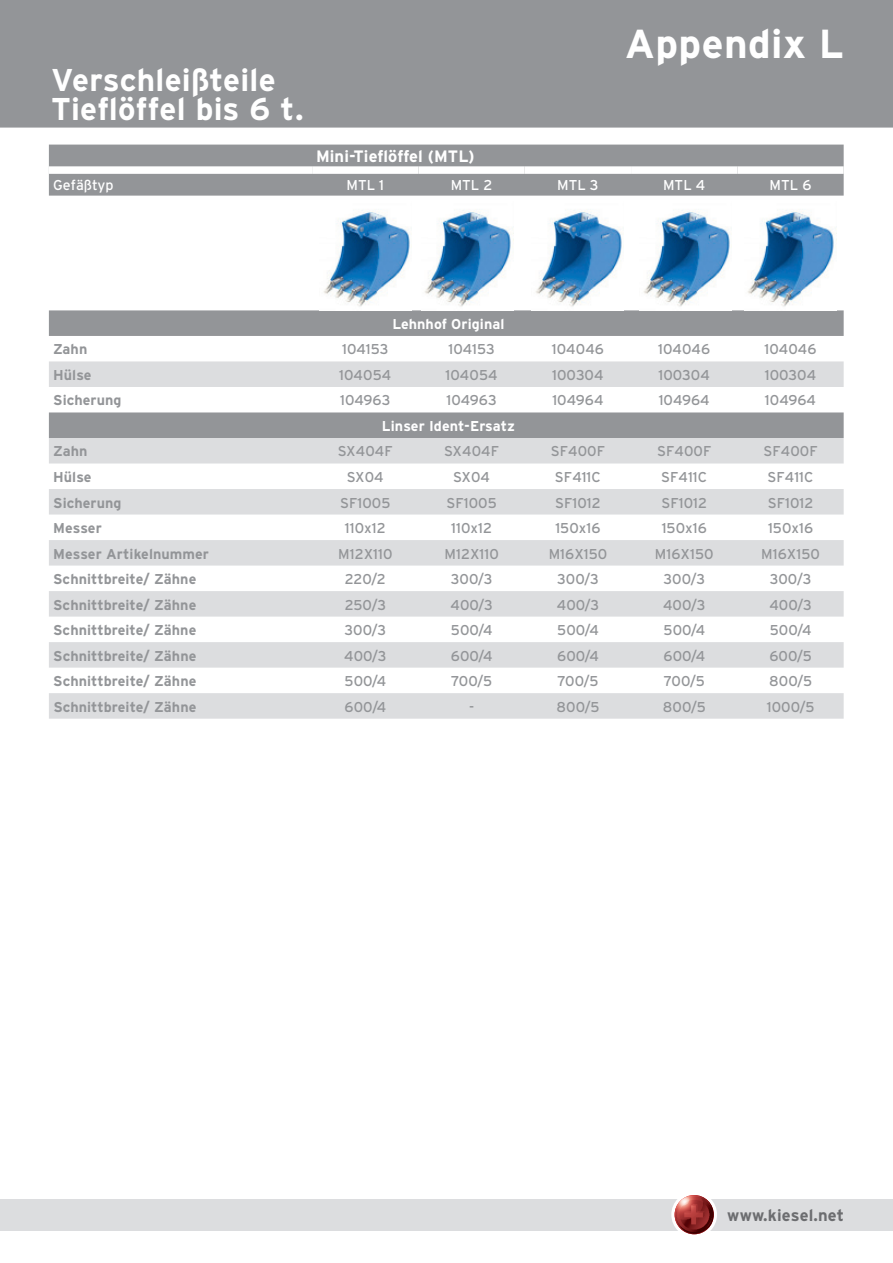
<style>
.page{position:relative;width:893px;height:1263px;background:#fff}
.page>*{position:absolute;margin:0;border:0;box-sizing:border-box;transform-origin:0 0}
.t1{font:700 40.5px "Interstate";letter-spacing:.01em;color:#fff}
.t2{font:700 31.5px/28.5px "Interstate";letter-spacing:.005em;color:#fff}
.t3{font:700 16.5px "Interstate";letter-spacing:.005em;color:#fff}
.t4{font:700 16.5px "Interstate";letter-spacing:.01em;color:#6c6d70}
.t5{font:14.25px "Interstate";letter-spacing:.005em;color:#939598}
.t6{font:700 14.25px "Interstate";letter-spacing:.005em;color:#939598}
.t7{font:700 14.25px "Interstate";letter-spacing:.005em;color:#fff}
.t8{font:14.25px "Interstate";letter-spacing:.005em;color:#fff}
</style>
<div class="page">
<div style="left:0;top:1199px;width:893px;height:32px;background:#dcdddf"></div>
<svg style="left:671px;top:1192px;width:46px;height:45px"></svg>
<img style="left:675px;top:1195px;width:39px;height:39px;border-radius:20px">
<div style="left:0;top:0;width:893px;height:128px;background:#939598"></div>
<svg style="left:49px;top:145px;width:795px;height:191px;fill:#939598"></svg>
<svg style="left:49px;top:361px;width:795px;height:358px;fill:#dcdddf"></svg>
<div style="left:49px;top:166px;width:263px;height:8px;background:#fff"></div>
<div style="left:312px;top:166px;width:106px;height:8px;background:#fff"></div>
<div style="left:418px;top:166px;width:107px;height:8px;background:#fff"></div>
<div style="left:525px;top:166px;width:106px;height:8px;background:#fff"></div>
<div style="left:631px;top:166px;width:106px;height:8px;background:#fff"></div>
<div style="left:737px;top:166px;width:107px;height:8px;background:#fff"></div>
<img style="left:320px;top:202px;width:92px;height:109px">
<img style="left:421px;top:202px;width:92px;height:109px">
<img style="left:532px;top:202px;width:92px;height:109px">
<img style="left:640px;top:202px;width:92px;height:109px">
<img style="left:744px;top:202px;width:92px;height:109px">
<h2 class="t2" style="left:51px;top:66px;width:254px">Verschleißteile<br>Tieflöffel bis 6 t.</h2>
<p class="t3" style="left:316px;top:147px;width:160px">Mini-Tieflöffel (MTL)</p>
<h1 class="t1" style="left:625px;top:21px;width:221px">Appendix L</h1>
<p class="t8" style="left:53px;top:177px;width:62px">Gefäßtyp</p>
<p class="t8" style="left:346px;top:177px;width:39px">MTL 1</p>
<p class="t8" style="left:451px;top:177px;width:43px">MTL 2</p>
<p class="t8" style="left:557px;top:177px;width:43px">MTL 3</p>
<p class="t8" style="left:663px;top:177px;width:44px">MTL 4</p>
<p class="t8" style="left:770px;top:177px;width:43px">MTL 6</p>
<p class="t7" style="left:392px;top:316px;width:114px">Lehnhof Original</p>
<p class="t6" style="left:53px;top:341px;width:36px">Zahn</p>
<p class="t5" style="left:342px;top:341px;width:48px">104153</p>
<p class="t5" style="left:448px;top:341px;width:48px">104153</p>
<p class="t5" style="left:552px;top:341px;width:54px">104046</p>
<p class="t5" style="left:658px;top:341px;width:54px">104046</p>
<p class="t5" style="left:764px;top:341px;width:54px">104046</p>
<p class="t6" style="left:53px;top:367px;width:40px">Hülse</p>
<p class="t5" style="left:339px;top:367px;width:54px">104054</p>
<p class="t5" style="left:445px;top:367px;width:54px">104054</p>
<p class="t5" style="left:552px;top:367px;width:53px">100304</p>
<p class="t5" style="left:658px;top:367px;width:53px">100304</p>
<p class="t5" style="left:765px;top:367px;width:53px">100304</p>
<p class="t6" style="left:53px;top:392px;width:70px">Sicherung</p>
<p class="t5" style="left:340px;top:392px;width:52px">104963</p>
<p class="t5" style="left:446px;top:392px;width:52px">104963</p>
<p class="t5" style="left:552px;top:392px;width:53px">104964</p>
<p class="t5" style="left:659px;top:392px;width:53px">104964</p>
<p class="t5" style="left:765px;top:392px;width:53px">104964</p>
<p class="t7" style="left:382px;top:418px;width:134px">Linser Ident-Ersatz</p>
<p class="t6" style="left:53px;top:443px;width:36px">Zahn</p>
<p class="t5" style="left:338px;top:443px;width:56px">SX404F</p>
<p class="t5" style="left:444px;top:443px;width:56px">SX404F</p>
<p class="t5" style="left:551px;top:443px;width:56px">SF400F</p>
<p class="t5" style="left:657px;top:443px;width:56px">SF400F</p>
<p class="t5" style="left:763px;top:443px;width:56px">SF400F</p>
<p class="t6" style="left:53px;top:469px;width:40px">Hülse</p>
<p class="t5" style="left:347px;top:469px;width:38px">SX04</p>
<p class="t5" style="left:453px;top:469px;width:38px">SX04</p>
<p class="t5" style="left:555px;top:469px;width:47px">SF411C</p>
<p class="t5" style="left:661px;top:469px;width:47px">SF411C</p>
<p class="t5" style="left:768px;top:469px;width:47px">SF411C</p>
<p class="t6" style="left:53px;top:494px;width:70px">Sicherung</p>
<p class="t5" style="left:340px;top:494px;width:52px">SF1005</p>
<p class="t5" style="left:446px;top:494px;width:52px">SF1005</p>
<p class="t5" style="left:555px;top:494px;width:47px">SF1012</p>
<p class="t5" style="left:661px;top:494px;width:47px">SF1012</p>
<p class="t5" style="left:768px;top:494px;width:47px">SF1012</p>
<p class="t6" style="left:53px;top:520px;width:50px">Messer</p>
<p class="t5" style="left:345px;top:520px;width:42px">110x12</p>
<p class="t5" style="left:451px;top:520px;width:42px">110x12</p>
<p class="t5" style="left:555px;top:520px;width:47px">150x16</p>
<p class="t5" style="left:662px;top:520px;width:47px">150x16</p>
<p class="t5" style="left:768px;top:520px;width:47px">150x16</p>
<p class="t6" style="left:53px;top:545px;width:157px">Messer Artikelnummer</p>
<p class="t5" style="left:338px;top:545px;width:56px">M12X110</p>
<p class="t5" style="left:444px;top:545px;width:56px">M12X110</p>
<p class="t5" style="left:549px;top:545px;width:60px">M16X150</p>
<p class="t5" style="left:655px;top:545px;width:60px">M16X150</p>
<p class="t5" style="left:761px;top:545px;width:60px">M16X150</p>
<p class="t6" style="left:53px;top:571px;width:145px">Schnittbreite/ Zähne</p>
<p class="t5" style="left:345px;top:571px;width:43px">220/2</p>
<p class="t5" style="left:451px;top:571px;width:43px">300/3</p>
<p class="t5" style="left:557px;top:571px;width:43px">300/3</p>
<p class="t5" style="left:663px;top:571px;width:43px">300/3</p>
<p class="t5" style="left:770px;top:571px;width:43px">300/3</p>
<p class="t6" style="left:53px;top:597px;width:145px">Schnittbreite/ Zähne</p>
<p class="t5" style="left:345px;top:596px;width:43px">250/3</p>
<p class="t5" style="left:450px;top:596px;width:44px">400/3</p>
<p class="t5" style="left:557px;top:596px;width:44px">400/3</p>
<p class="t5" style="left:663px;top:596px;width:44px">400/3</p>
<p class="t5" style="left:769px;top:596px;width:44px">400/3</p>
<p class="t6" style="left:53px;top:622px;width:145px">Schnittbreite/ Zähne</p>
<p class="t5" style="left:345px;top:622px;width:43px">300/3</p>
<p class="t5" style="left:451px;top:622px;width:43px">500/4</p>
<p class="t5" style="left:557px;top:622px;width:43px">500/4</p>
<p class="t5" style="left:663px;top:622px;width:43px">500/4</p>
<p class="t5" style="left:770px;top:622px;width:43px">500/4</p>
<p class="t6" style="left:53px;top:648px;width:145px">Schnittbreite/ Zähne</p>
<p class="t5" style="left:344px;top:648px;width:44px">400/3</p>
<p class="t5" style="left:451px;top:648px;width:43px">600/4</p>
<p class="t5" style="left:557px;top:648px;width:43px">600/4</p>
<p class="t5" style="left:663px;top:648px;width:43px">600/4</p>
<p class="t5" style="left:769px;top:648px;width:44px">600/5</p>
<p class="t6" style="left:53px;top:673px;width:145px">Schnittbreite/ Zähne</p>
<p class="t5" style="left:345px;top:673px;width:43px">500/4</p>
<p class="t5" style="left:451px;top:673px;width:43px">700/5</p>
<p class="t5" style="left:557px;top:673px;width:43px">700/5</p>
<p class="t5" style="left:664px;top:673px;width:43px">700/5</p>
<p class="t5" style="left:769px;top:673px;width:44px">800/5</p>
<p class="t6" style="left:53px;top:699px;width:145px">Schnittbreite/ Zähne</p>
<p class="t5" style="left:345px;top:699px;width:43px">600/4</p>
<p class="t5" style="left:469px;top:699px;width:7px">-</p>
<p class="t5" style="left:557px;top:699px;width:44px">800/5</p>
<p class="t5" style="left:663px;top:699px;width:44px">800/5</p>
<p class="t5" style="left:767px;top:699px;width:49px">1000/5</p>
<p class="t4" style="left:727px;top:1206px;width:118px">www.kiesel.net</p>
</div>
